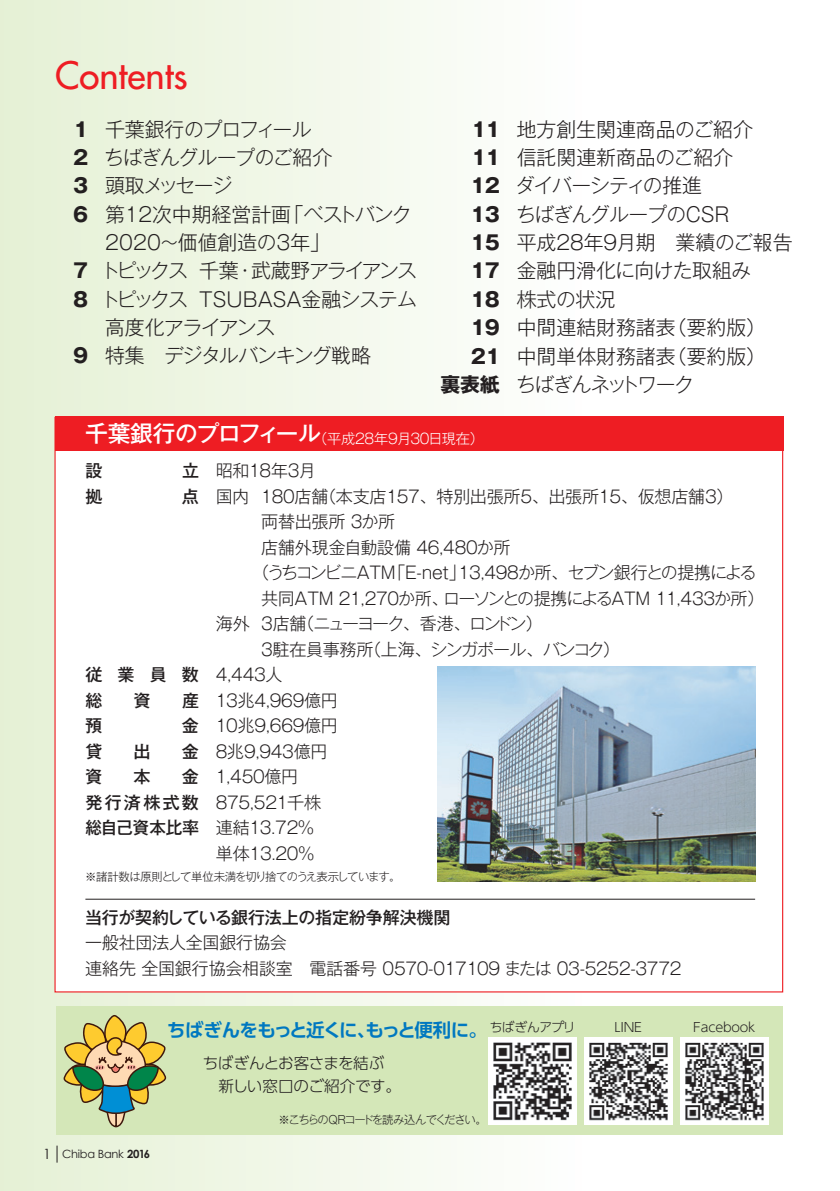
<style>
.page{position:relative;width:840px;height:1191px;background:#fff}
.page>*{position:absolute;margin:0;border:0;box-sizing:border-box;transform-origin:0 0}
.t1{font:36.8px "Futura";color:#ee1d23}
.t2{font:300 19.8px/28.4px "Gothic MB101 Pro";letter-spacing:-.05em;color:#231f20}
.t3{font:300 19.8px/28.4px "Gothic MB101 Pro";color:#231f20}
.t4{font:700 19.8px/28.4px "Gothic MB101 Pro";letter-spacing:-.045em;color:#231f20;text-align:justify}
.t5{font:700 18.4px "UD Shin Go Pro De";letter-spacing:-.07em;color:#0078c0}
.t6{font:300 17px/25.6px "Gothic MB101 Pro";letter-spacing:-.015em;color:#231f20}
.t7{font:300 17px "Gothic MB101 Pro";letter-spacing:-.05em;color:#231f20}
.t8{font:500 17px/25.6px "Gothic MB101 Pro";letter-spacing:-.01em;color:#231f20}
.t9{font:300 17px "Gothic MB101 Pro";letter-spacing:-.035em;color:#231f20}
.t10{font:300 17px "Gothic MB101 Pro";letter-spacing:-.12em;color:#231f20}
.t11{font:300 17px/25.6px "Gothic MB101 Pro";letter-spacing:-.04em;color:#231f20}
.t12{font:300 15.6px/22.6px "UD Shin Go Pro";letter-spacing:-.025em;color:#231f20}
.t13{font:300 14.2px "Gothic MB101 Pro";letter-spacing:-.015em;color:#fff}
.t14{font:300 12.8px "UD Shin Go Pro";letter-spacing:-.015em;color:#231f20}
.t15{font:300 12.8px "UD Shin Go Pro";letter-spacing:-.045em;color:#231f20}
.t16{font:300 11.4px "Gothic MB101 Pro";letter-spacing:-.065em;color:#231f20}
.t17{font:300 11.4px "Gothic MB101 Pro";letter-spacing:-.095em;color:#231f20}
.t18{font:11.4px "Century Gothic";letter-spacing:-.025em;color:#231f20}
.s1{font-weight:500;font-size:22.6px}
.s2{font-size:14.2px}
.s3{font-weight:700}
</style>
<div class="page">
<div style="left:0;top:0;width:839px;height:1191px;background:linear-gradient(to right,#e7f0d7,#fff)"></div>
<svg style="left:57px;top:1145px;width:1px;height:17px"></svg>
<div style="left:55px;top:417px;width:728px;height:575px;background:#fff"></div>
<div style="left:55px;top:417px;width:727px;height:34px;background:#ee1d23"></div>
<img style="left:437px;top:666px;width:317px;height:216px">
<hr style="left:85px;top:899px;width:669px;height:1px;background:#231f20">
<div style="left:57px;top:1006px;width:725px;height:128px;background:#d4e7b8"></div>
<svg style="left:63px;top:1015px;width:103px;height:112px"></svg>
<img style="left:488px;top:1037px;width:87px;height:88px">
<img style="left:584px;top:1037px;width:88px;height:88px">
<img style="left:680px;top:1037px;width:88px;height:88px">
<h1 class="t1" style="left:55px;top:51px;width:134px">Contents</h1>
<p class="t4" style="left:73px;top:112px;width:17px">1<br>2<br>3<br>6</p>
<p class="t2" style="left:100px;top:112px;width:318px">千葉銀行のプロフィール<br>ちばぎんグループのご紹介<br>頭取メッセージ<br>第12次中期経営計画「ベストバンク<br>２０２０～価値創造の３年」<br>トピックス千葉・武蔵野アライアンストピックス TSUBASA金融システム高度化アライアンス<br>特集　デジタルバンキング戦略</p>
<p class="t4" style="left:440px;top:112px;width:62px;text-align:right">11<br>11<br>12<br>13<br>15<br>17<br>18<br>19<br>21<br>裏表紙</p>
<p class="t3" style="left:515px;top:112px;width:279px">地方創生関連商品のご紹介<br>信託関連新商品のご紹介<br>ダイバーシティの推進<br>ちばぎんグループのＣＳＲ<br>平成28年9月期　業績のご報告金融円滑化に向けた取組み<br>株式の状況<br>中間連結財務諸表（要約版）<br>中間単体財務諸表（要約版）<br>ちばぎんネットワーク</p>
<p class="t4" style="left:73px;top:254px;width:17px">7<br>8</p>
<p class="t4" style="left:73px;top:339px;width:17px">9</p>
<p class="t13" style="left:85px;top:426px;width:400px"><span class="s1">千葉銀行のプロフィール</span>（平成28年9月30日現在）</p>
<p class="t11" style="left:215px;top:455px;width:101px">昭和18年3月国内</p>
<p class="t8" style="left:85px;top:456px;width:19px">設</p>
<p class="t8" style="left:182px;top:456px;width:19px">立</p>
<p class="t8" style="left:85px;top:481px;width:19px">拠</p>
<p class="t8" style="left:182px;top:481px;width:19px">点</p>
<p class="t6" style="left:261px;top:481px;width:474px">180店舗（本支店157、特別出張所5、出張所15、仮想店舗3）</p>
<p class="t6" style="left:261px;top:506px;width:135px">両替出張所 3か所</p>
<p class="t6" style="left:261px;top:532px;width:250px">店舗外現金自動設備 46,480か所</p>
<p class="t7" style="left:252px;top:558px;width:506px">（うちコンビニATM「E-net」13,498か所、セブン銀行との提携による</p>
<p class="t9" style="left:261px;top:584px;width:504px">共同ATM 21,270か所、ローソンとの提携によるATM 11,433か所）</p>
<p class="t10" style="left:261px;top:609px;width:283px">3店舗（ニューヨーク、香港、ロンドン）</p>
<p class="t7" style="left:261px;top:635px;width:360px">3駐在員事務所（上海、シンガポール、バンコク）</p>
<p class="t6" style="left:216px;top:608px;width:35px">海外</p>
<p class="t6" style="left:215px;top:659px;width:124px">4,443人<br>13兆4,969億円<br>10兆9,669億円<br>8兆9,943億円<br>1,450億円<br>875,521千株連結13.72％　単体13.20％</p>
<p class="t16" style="left:85px;top:866px;width:317px">※諸計数は原則として単位未満を切り捨てのうえ表示しています。</p>
<p class="t8" style="left:85px;top:660px;width:115px">従業員数総</p>
<p class="t8" style="left:134px;top:685px;width:19px">資</p>
<p class="t8" style="left:182px;top:685px;width:19px">産</p>
<p class="t8" style="left:85px;top:711px;width:19px">預</p>
<p class="t8" style="left:182px;top:711px;width:19px">金</p>
<p class="t8" style="left:85px;top:736px;width:19px">貸</p>
<p class="t8" style="left:133px;top:736px;width:19px">出</p>
<p class="t8" style="left:182px;top:736px;width:19px">金</p>
<p class="t8" style="left:85px;top:762px;width:19px">資</p>
<p class="t8" style="left:133px;top:762px;width:19px">本</p>
<p class="t8" style="left:85px;top:762px;width:115px;text-align:justify;text-indent:97px">金発行済株式数総自己資本比率</p>
<p class="t8" style="left:85px;top:902px;width:366px">当行が契約している銀行法上の指定紛争解決機関</p>
<p class="t6" style="left:85px;top:927px;width:597px">一般社団法人全国銀行協会<br>連絡先 全国銀行協会相談室　電話番号 0570-017109 または 03-5252-3772</p>
<p class="t18" style="left:43px;top:1147px;width:108px"><span class="s2">1</span> Chiba Bank <span class="s3">2016</span></p>
<p class="t5" style="left:167px;top:1015px;width:321px">ちばぎんをもっと近くに、もっと便利に。</p>
<p class="t12" style="left:187px;top:1051px;width:215px">　ちばぎんとお客さまを結ぶ　　新しい窓口のご紹介です。</p>
<p class="t17" style="left:278px;top:1109px;width:210px">※こちらのQRコードを読み込んでください。</p>
<p class="t15" style="left:489px;top:1016px;width:87px">ちばぎんアプリ</p>
<p class="t14" style="left:614px;top:1016px;width:29px">LINE</p>
<p class="t14" style="left:692px;top:1016px;width:64px">Facebook</p>
</div>
